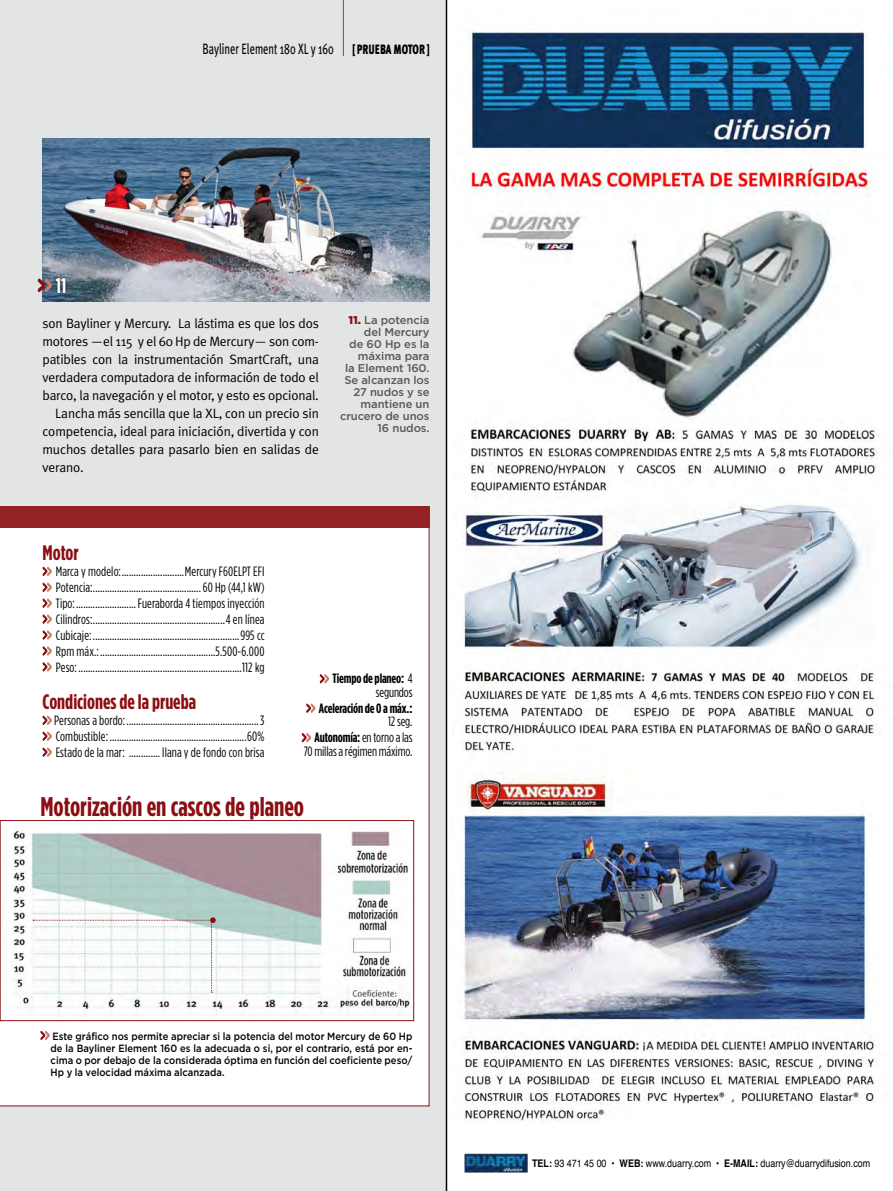
<style>
.page{position:relative;width:893px;height:1191px;background:#fff}
.page>*{position:absolute;margin:0;border:0;box-sizing:border-box;transform-origin:0 0}
.t1{font:700 27px "Gotham Condensed";color:#8b0e13}
.t2{font:700 21px "Gotham Condensed";color:#8b0e13}
.t3{font:700 21px "Gotham Condensed";color:#fff}
.t4{font:15px "Meta Plus";color:#000;scale:.7 1}
.t5{font:13.5px/15.9px "Gotham Condensed";letter-spacing:.01em;color:#000;text-align:justify}
.t6{font:13.5px "Meta Plus Normal";letter-spacing:-.015em;color:#000}
.t7{font:13.5px/15.9px "Gotham Condensed";letter-spacing:-.01em;color:#000;text-align:right}
.t8{font:700 13.5px/13.5px "Gotham Condensed";letter-spacing:-.01em;color:#000;text-align:right}
.t9{font:900 13.5px "Meta Plus";color:#000;scale:.7 1}
.t10{font:500 11.25px/12px "Gotham";letter-spacing:-.01em;color:#58585a;text-align:right}
.t11{font:500 10.5px/12px "Gotham";color:#000;text-align:justify;scale:.9 1}
.t12{font:10.5px "Helvetica";color:#000;scale:.85 1}
.s1{font-weight:900;color:#8b0e13}
.s2{font-weight:400}
.s3{font-weight:700}
</style>
<div class="page">
<div style="left:0;top:0;width:446px;height:1191px;background:#e3e4e4"></div>
<div style="left:0;top:527px;width:429px;height:579px;background:#fff"></div>
<div style="left:0;top:506px;width:429px;height:21px;background:#922224"></div>
<svg style="left:40px;top:1030px;width:10px;height:10px"></svg>
<img style="left:2px;top:822px;width:410px;height:195px">
<div style="left:0;top:820px;width:414px;height:200px;border:1px solid #8b0e13"></div>
<svg style="left:33px;top:917px;width:183px;height:75px"></svg>
<svg style="left:319px;top:673px;width:10px;height:11px"></svg>
<svg style="left:306px;top:703px;width:10px;height:10px"></svg>
<svg style="left:301px;top:732px;width:10px;height:11px"></svg>
<img style="left:43px;top:139px;width:386px;height:162px">
<div style="left:54px;top:276px;width:14px;height:18px;background:#000;opacity:.9"></div>
<svg style="left:37px;top:278px;width:15px;height:15px"></svg>
<hr style="left:343px;top:0;width:1px;height:56px;background:#58585a">
<svg style="left:42px;top:566px;width:10px;height:10px"></svg>
<svg style="left:42px;top:582px;width:10px;height:10px"></svg>
<svg style="left:42px;top:598px;width:10px;height:10px"></svg>
<svg style="left:42px;top:614px;width:10px;height:10px"></svg>
<svg style="left:42px;top:630px;width:10px;height:10px"></svg>
<svg style="left:42px;top:646px;width:10px;height:10px"></svg>
<svg style="left:42px;top:662px;width:10px;height:10px"></svg>
<svg style="left:42px;top:715px;width:10px;height:10px"></svg>
<svg style="left:42px;top:731px;width:10px;height:10px"></svg>
<svg style="left:42px;top:747px;width:10px;height:10px"></svg>
<hr style="left:446px;top:0;width:1px;height:1191px;background:#000">
<img style="left:463px;top:29px;width:415px;height:1092px">
<img style="left:465px;top:1153px;width:63px;height:19px">
<h2 class="t3" style="left:56px;top:274px;width:12px">11</h2>
<p class="t4" style="left:203px;top:40px;width:189px">Bayliner Element 180 XL y 160</p>
<p class="t9" style="left:353px;top:42px;width:111px">[PRUEBA MOTOR ]</p>
<p class="t6" style="left:43px;top:316px;width:278px">son Bayliner y Mercury. La lástima es que los dos</p>
<p class="t6" style="left:43px;top:334px;width:278px">motores —el 115 y el 60 Hp de Mercury— son com-</p>
<p class="t6" style="left:43px;top:352px;width:278px">patibles con la instrumentación SmartCraft, una</p>
<p class="t6" style="left:43px;top:370px;width:278px">verdadera computadora de información de todo el</p>
<p class="t6" style="left:43px;top:388px;width:278px">barco, la navegación y el motor, y esto es opcional.</p>
<p class="t6" style="left:55px;top:406px;width:265px">Lancha más sencilla que la XL, con un precio sin</p>
<p class="t6" style="left:43px;top:424px;width:278px">competencia, ideal para iniciación, divertida y con</p>
<p class="t6" style="left:43px;top:442px;width:278px">muchos detalles para pasarlo bien en salidas de</p>
<p class="t6" style="left:43px;top:460px;width:43px">verano.</p>
<p class="t10" style="left:340px;top:314px;width:91px"><span class="s1">11.</span> La potencia del Mercury<br>de 60 Hp es la máxima para<br>la Element 160.<br>Se alcanzan los<br>27 nudos y se mantiene un crucero de unos<br>16 nudos.</p>
<h2 class="t2" style="left:43px;top:541px;width:38px">Motor</h2>
<p class="t5" style="left:56px;top:563px;width:210px">Marca y modelo:..........................Mercury F60ELPT EFI Potencia:............................................. 60 Hp (44,1 kW)<br>Tipo:......................... Fueraborda 4 tiempos inyección Cilindros:.......................................................4 en línea Cubicaje:.............................................................995 cc Rpm máx.:................................................5.500-6.000<br>Peso:....................................................................112 kg</p>
<h2 class="t2" style="left:43px;top:690px;width:155px">Condiciones de la prueba</h2>
<p class="t5" style="left:54px;top:712px;width:212px">Personas a bordo:.......................................................3<br>Combustible: .........................................................60% Estado de la mar: ............. llana y de fondo con brisa</p>
<p class="t8" style="left:333px;top:671px;width:81px">Tiempo de planeo: <span class="s2">4 segundos</span></p>
<p class="t8" style="left:319px;top:701px;width:95px">Aceleración de 0 a máx.:</p>
<p class="t7" style="left:314px;top:713px;width:99px">12 seg.<br><span class="s3">Autonomía:</span> en torno a las</p>
<p class="t7" style="left:304px;top:743px;width:110px">70 millas a régimen máximo.</p>
<h1 class="t1" style="left:40px;top:791px;width:265px">Motorización en cascos de planeo</h1>
<p class="t11" style="left:51px;top:1030px;width:404px">Este gráfico nos permite apreciar si la potencia del motor Mercury de 60 Hp de la Bayliner Element 160 es la adecuada o si, por el contrario, está por en&shy;cima o por debajo de la considerada óptima en función del coeficiente peso/ Hp y la velocidad máxima alcanzada.</p>
<p class="t12" style="left:532px;top:1155px;width:399px"><span class="s3">TEL:</span> 93 471 45 00 • <span class="s3">WEB:</span> www.duarry.com • <span class="s3">E-MAIL:</span> duarry@duarrydifusion.com</p>
</div>
